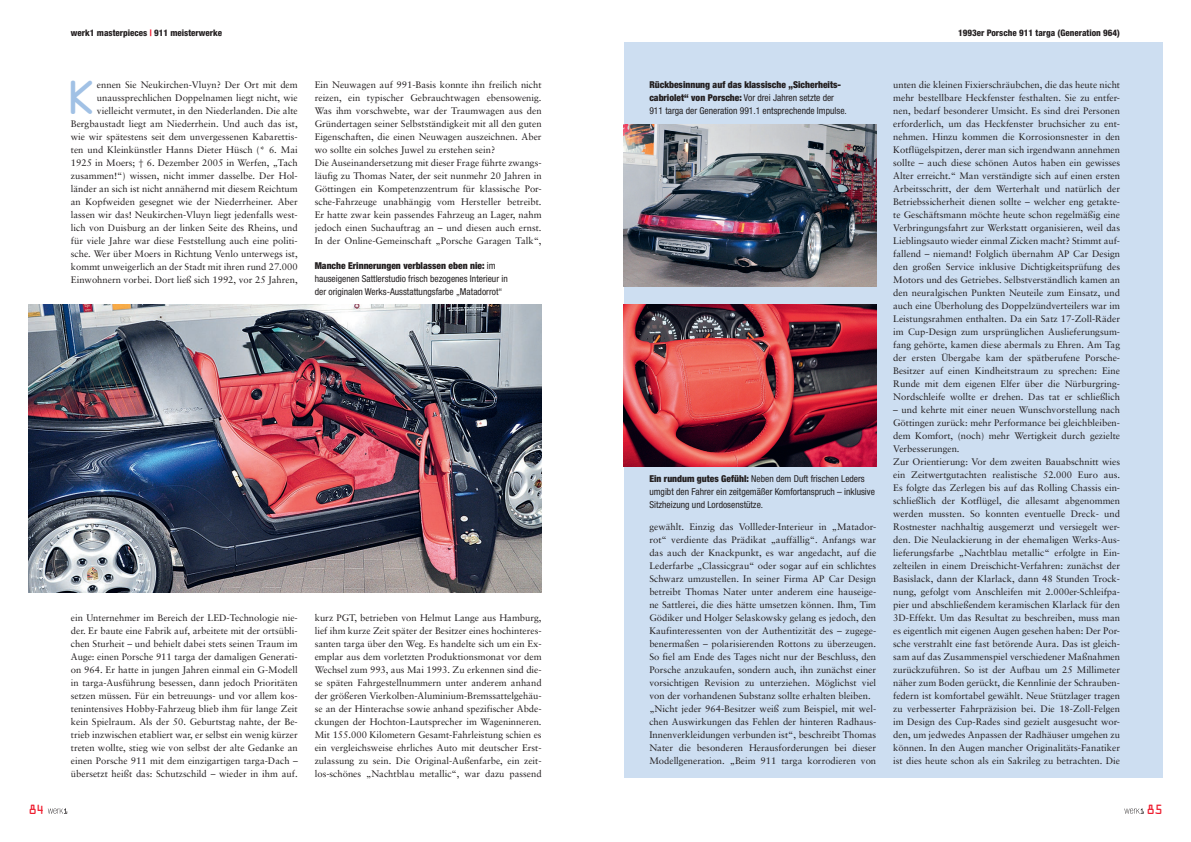
<style>
.page{position:relative;width:1191px;height:842px;background:#fff}
.page>*{position:absolute;margin:0;border:0;box-sizing:border-box;transform-origin:0 0}
.t1{font:42.9px "OCRA Std";color:#a1c1e5}
.t2{font:12px "OCRA Std";color:#ee1b2d}
.t3{font:9.5px/13px "Sabon";color:#231f20;text-align:justify}
.t4{font:condensed 9.5px/13px "Helvetica Neue";color:#231f20}
.t5{font:800 condensed 9px "Helvetica Neue";color:#231f20}
.s1{color:#ee1b2d}
.s2{font-weight:900}
</style>
<div class="page">
<svg style="left:48px;top:808px;width:19px;height:6px"></svg>
<div style="left:624px;top:43px;width:538px;height:735px;background:#cddef1"></div>
<svg style="left:1124px;top:808px;width:19px;height:6px"></svg>
<img style="left:28px;top:304px;width:513px;height:288px">
<img style="left:624px;top:304px;width:252px;height:162px">
<img style="left:624px;top:125px;width:252px;height:161px">
<p class="t5" style="left:71px;top:27px;width:153px">werk1 masterpieces <span class="s1">|</span> 911 meisterwerke</p>
<p class="t5" style="left:958px;top:27px;width:163px">1993er Porsche 911 targa (Generation 964)</p>
<h1 class="t1" style="left:66px;top:79px;width:32px">K</h1>
<p class="t3" style="left:71px;top:78px;width:228px;text-align:right">ennen Sie Neukirchen-Vluyn? Der Ort mit dem unaussprechlichen Doppelnamen liegt nicht, wie vielleicht vermutet, in den Niederlanden. Die alte Bergbaustadt liegt am Niederrhein. Und auch das ist, wie wir spätestens seit dem unvergessenen Kabarettis&shy;ten und Kleinkünstler Hanns Dieter Hüsch (* 6. Mai 1925 in Moers; † 6. Dezember 2005 in Werfen, „Tach zusammen!“) wissen, nicht immer dasselbe. Der Hol&shy;länder an sich ist nicht annähernd mit diesem Reichtum an Kopfweiden gesegnet wie der Niederrheiner. Aber lassen wir das! Neukirchen-Vluyn liegt jedenfalls west&shy;lich von Duisburg an der linken Seite des Rheins, und für viele Jahre war diese Feststellung auch eine politi&shy;sche. Wer über Moers in Richtung Venlo unterwegs ist, kommt unweigerlich an der Stadt mit ihren rund 27.000<br>Einwohnern vorbei. Dort ließ sich 1992, vor 25 Jahren,</p>
<p class="t3" style="left:315px;top:78px;width:228px;text-align:left">Ein Neuwagen auf 991-Basis konnte ihn freilich nicht reizen, ein typischer Gebrauchtwagen ebensowenig.<br>Was ihm vorschwebte, war der Traumwagen aus den Gründertagen seiner Selbstständigkeit mit all den guten Eigenschaften, die einen Neuwagen auszeichnen. Aber wo sollte ein solches Juwel zu erstehen sein?<br>Die Auseinandersetzung mit dieser Frage führte zwangs&shy;läufig zu Thomas Nater, der seit nunmehr 20 Jahren in Göttingen ein Kompetenzzentrum für klassische Por&shy;sche-Fahrzeuge unabhängig vom Hersteller betreibt.<br>Er hatte zwar kein passendes Fahrzeug an Lager, nahm jedoch einen Suchauftrag an – und diesen auch ernst.<br>In der Online-Gemeinschaft „Porsche Garagen Talk“,</p>
<p class="t4" style="left:315px;top:259px;width:194px"><span class="s2">Manche Erinnerungen verblassen eben nie:</span> im hauseigenen Sattlerstudio frisch bezogenes Interieur in der originalen Werks-Ausstattungsfarbe „Matadorrot“</p>
<p class="t3" style="left:71px;top:611px;width:228px">ein Unternehmer im Bereich der LED-Technologie nie&shy;der. Er baute eine Fabrik auf, arbeitete mit der ortsübli&shy;chen Sturheit – und behielt dabei stets seinen Traum im Auge: einen Porsche 911 targa der damaligen Generati&shy;on 964. Er hatte in jungen Jahren einmal ein G-Modell in targa-Ausführung besessen, dann jedoch Prioritäten setzen müssen. Für ein betreuungs- und vor allem kos&shy;tenintensives Hobby-Fahrzeug blieb ihm für lange Zeit kein Spielraum. Als der 50. Geburtstag nahte, der Be&shy;trieb inzwischen etabliert war, er selbst ein wenig kürzer treten wollte, stieg wie von selbst der alte Gedanke an einen Porsche 911 mit dem einzigartigen targa-Dach – übersetzt heißt das: Schutzschild – wieder in ihm auf.</p>
<p class="t3" style="left:315px;top:611px;width:228px">kurz PGT, betrieben von Helmut Lange aus Hamburg, lief ihm kurze Zeit später der Besitzer eines hochinteres&shy;santen targa über den Weg. Es handelte sich um ein Ex&shy;emplar aus dem vorletzten Produktionsmonat vor dem Wechsel zum 993, aus Mai 1993. Zu erkennen sind die&shy;se späten Fahrgestellnummern unter anderem anhand der größeren Vierkolben-Aluminium-Bremssattelgehäu&shy;se an der Hinterachse sowie anhand spezifischer Abde&shy;ckungen der Hochton-Lautsprecher im Wageninneren.<br>Mit 155.000 Kilometern Gesamt-Fahrleistung schien es ein vergleichsweise ehrliches Auto mit deutscher Erst&shy;zulassung zu sein. Die Original-Außenfarbe, ein zeit&shy;los-schönes „Nachtblau metallic“, war dazu passend</p>
<p class="t4" style="left:649px;top:78px;width:199px"><span class="s2">Rückbesinnung auf das klassische „Sicherheits&shy;cabriolet“ von Porsche:</span> Vor drei Jahren setzte der<br>911 targa der Generation 991.1 entsprechende Impulse.</p>
<p class="t4" style="left:649px;top:472px;width:227px"><span class="s2">Ein rundum gutes Gefühl:</span> Neben dem Duft frischen Leders umgibt den Fahrer ein zeitgemäßer Komfortanspruch – inklusive<br>Sitzheizung und Lordosenstütze.</p>
<p class="t3" style="left:649px;top:520px;width:228px;text-align:left">gewählt. Einzig das Vollleder-Interieur in „Matador&shy;rot“ verdiente das Prädikat „auffällig“. Anfangs war das auch der Knackpunkt, es war angedacht, auf die Lederfarbe „Classicgrau“ oder sogar auf ein schlichtes Schwarz umzustellen. In seiner Firma AP Car Design betreibt Thomas Nater unter anderem eine hauseige&shy;ne Sattlerei, die dies hätte umsetzen können. Ihm, Tim Gödiker und Holger Selaskowsky gelang es jedoch, den Kaufinteressenten von der Authentizität des – zugege&shy;benermaßen – polarisierenden Rottons zu überzeugen.<br>So fiel am Ende des Tages nicht nur der Beschluss, den Porsche anzukaufen, sondern auch, ihn zunächst einer vorsichtigen Revision zu unterziehen. Möglichst viel von der vorhandenen Substanz sollte erhalten bleiben. „Nicht jeder 964-Besitzer weiß zum Beispiel, mit wel&shy;chen Auswirkungen das Fehlen der hinteren Radhaus-Innenverkleidungen verbunden ist“, beschreibt Thomas Nater die besonderen Herausforderungen bei dieser Modellgeneration. „Beim 911 targa korrodieren von</p>
<p class="t3" style="left:893px;top:78px;width:228px">unten die kleinen Fixierschräubchen, die das heute nicht mehr bestellbare Heckfenster festhalten. Sie zu entfer&shy;nen, bedarf besonderer Umsicht. Es sind drei Personen erforderlich, um das Heckfenster bruchsicher zu ent&shy;nehmen. Hinzu kommen die Korrosionsnester in den Kotflügelspitzen, derer man sich irgendwann annehmen sollte – auch diese schönen Autos haben ein gewisses Alter erreicht.“ Man verständigte sich auf einen ersten Arbeitsschritt, der dem Werterhalt und natürlich der Betriebssicherheit dienen sollte – welcher eng getakte&shy;te Geschäftsmann möchte heute schon regelmäßig eine Verbringungsfahrt zur Werkstatt organisieren, weil das Lieblingsauto wieder einmal Zicken macht? Stimmt auf&shy;fallend – niemand! Folglich übernahm AP Car Design den großen Service inklusive Dichtigkeitsprüfung des Motors und des Getriebes. Selbstverständlich kamen an den neuralgischen Punkten Neuteile zum Einsatz, und auch eine Überholung des Doppelzündverteilers war im Leistungsrahmen enthalten. Da ein Satz 17-Zoll-Räder im Cup-Design zum ursprünglichen Auslieferungsum&shy;fang gehörte, kamen diese abermals zu Ehren. Am Tag der ersten Übergabe kam der spätberufene Porsche-Besitzer auf einen Kindheitstraum zu sprechen: Eine Runde mit dem eigenen Elfer über die Nürburgring-Nordschleife wollte er drehen. Das tat er schließlich</p>
<p class="t3" style="left:893px;top:403px;width:228px;text-align:left">– und kehrte mit einer neuen Wunschvorstellung nach Göttingen zurück: mehr Performance bei gleichbleiben&shy;dem Komfort, (noch) mehr Wertigkeit durch gezielte Verbesserungen.<br>Zur Orientierung: Vor dem zweiten Bauabschnitt wies ein Zeitwertgutachten realistische 52.000 Euro aus.<br>Es folgte das Zerlegen bis auf das Rolling Chassis ein&shy;schließlich der Kotflügel, die allesamt abgenommen werden mussten. So konnten eventuelle Dreck- und Rostnester nachhaltig ausgemerzt und versiegelt wer&shy;den. Die Neulackierung in der ehemaligen Werks-Aus&shy;lieferungsfarbe „Nachtblau metallic“ erfolgte in Ein&shy;zelteilen in einem Dreischicht-Verfahren: zunächst der Basislack, dann der Klarlack, dann 48 Stunden Trock&shy;nung, gefolgt vom Anschleifen mit 2.000er-Schleifpa&shy;pier und abschließendem keramischen Klarlack für den 3D-Effekt. Um das Resultat zu beschreiben, muss man es eigentlich mit eigenen Augen gesehen haben: Der Por&shy;sche verstrahlt eine fast betörende Aura. Das ist gleich&shy;sam auf das Zusammenspiel verschiedener Maßnahmen zurückzuführen. So ist der Aufbau um 25 Millimeter näher zum Boden gerückt, die Kennlinie der Schrauben&shy;federn ist komfortabel gewählt. Neue Stützlager tragen zu verbesserter Fahrpräzision bei. Die 18-Zoll-Felgen im Design des Cup-Rades sind gezielt ausgesucht wor&shy;den, um jedwedes Anpassen der Radhäuser umgehen zu können. In den Augen mancher Originalitäts-Fanatiker ist dies heute schon als ein Sakrileg zu betrachten. Die</p>
<p class="t2" style="left:28px;top:804px;width:18px">84</p>
<p class="t2" style="left:1146px;top:804px;width:18px">85</p>
</div>
